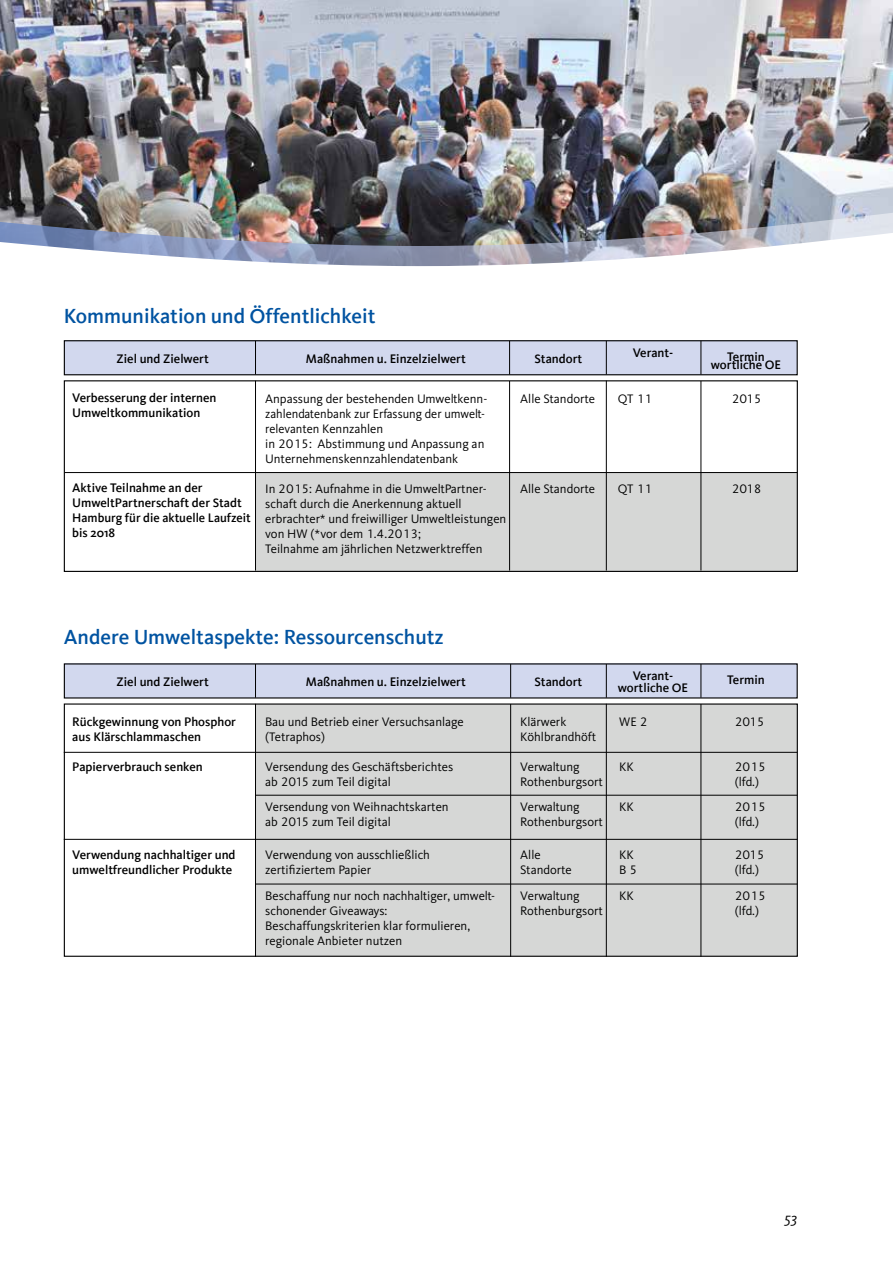
<style>
.page{position:relative;width:893px;height:1263px;background:#fff}
.page>*{position:absolute;margin:0;border:0;box-sizing:border-box;transform-origin:0 0}
.t1{font:500 21px "Kievit";color:#0053a1}
.t2{font:italic 15px "Kievit";color:#000}
.t3{font:12.75px/15px "Wasserwerke Kievit";color:#000}
.t4{font:500 12.75px/15px "Kievit";color:#000}
</style>
<div class="page">
<div style="left:256px;top:473px;width:541px;height:98px;background:#d6d7d6"></div>
<img style="left:0;top:0;width:893px;height:213px">
<img style="left:0;top:213px;width:893px;height:10px">
<svg style="left:0;top:223px;width:893px;height:141px"></svg>
<div style="left:64px;top:380px;width:734px;height:192px;border:1px solid #000"></div>
<hr style="left:255px;top:381px;width:1px;height:189px;background:#000">
<hr style="left:509px;top:381px;width:1px;height:189px;background:#000">
<hr style="left:606px;top:381px;width:1px;height:189px;background:#000">
<hr style="left:701px;top:381px;width:1px;height:189px;background:#000">
<hr style="left:65px;top:472px;width:732px;height:1px;background:#000">
<div style="left:64px;top:341px;width:733px;height:34px;background:#d2d8ee"></div>
<div style="left:64px;top:340px;width:734px;height:35px;border:1px solid #000"></div>
<hr style="left:255px;top:341px;width:1px;height:33px;background:#000">
<hr style="left:509px;top:341px;width:1px;height:33px;background:#000">
<hr style="left:606px;top:341px;width:1px;height:33px;background:#000">
<hr style="left:701px;top:341px;width:1px;height:33px;background:#000">
<div style="left:256px;top:704px;width:541px;height:252px;background:#d6d7d6"></div>
<div style="left:64px;top:703px;width:734px;height:254px;border:1px solid #000"></div>
<hr style="left:255px;top:704px;width:1px;height:253px;background:#000">
<hr style="left:510px;top:704px;width:1px;height:253px;background:#000">
<hr style="left:606px;top:704px;width:1px;height:253px;background:#000">
<hr style="left:701px;top:704px;width:1px;height:253px;background:#000">
<hr style="left:64px;top:839px;width:733px;height:1px;background:#000">
<hr style="left:255px;top:795px;width:542px;height:1px;background:#000">
<hr style="left:255px;top:884px;width:542px;height:1px;background:#000">
<hr style="left:64px;top:752px;width:733px;height:1px;background:#000">
<div style="left:64px;top:664px;width:733px;height:34px;background:#d2d8ee"></div>
<hr style="left:255px;top:664px;width:1px;height:34px;background:#000">
<hr style="left:510px;top:664px;width:1px;height:34px;background:#000">
<hr style="left:606px;top:664px;width:1px;height:34px;background:#000">
<hr style="left:701px;top:664px;width:1px;height:34px;background:#000">
<h1 class="t1" style="left:64px;top:304px;width:313px">Kommunikation und Öffentlichkeit</h1>
<p class="t4" style="left:117px;top:351px;width:94px">Ziel und Zielwert</p>
<p class="t4" style="left:306px;top:351px;width:161px">Maßnahmen u. Einzelzielwert</p>
<p class="t4" style="left:534px;top:351px;width:49px">Standort</p>
<p class="t4" style="left:633px;top:345px;width:42px">Verant-</p>
<p class="t4" style="left:727px;top:349px;width:39px">Termin</p>
<p class="t4" style="left:711px;top:357px;width:72px">wortliche OE</p>
<p class="t4" style="left:72px;top:391px;width:146px">Verbesserung der internen<br>Umweltkommunikation</p>
<p class="t4" style="left:72px;top:481px;width:180px">Aktive Teilnahme an der<br>UmweltPartnerschaft der Stadt<br>Hamburg für die aktuelle Laufzeit bis 2018</p>
<p class="t3" style="left:265px;top:391px;width:224px">Anpassung der bestehenden Umweltkenn-</p>
<p class="t3" style="left:520px;top:391px;width:76px">Alle Standorte</p>
<p class="t3" style="left:618px;top:391px;width:36px">QT 11</p>
<p class="t3" style="left:732px;top:391px;width:31px">2015</p>
<p class="t3" style="left:265px;top:406px;width:221px">zahlendatenbank zur Erfassung der umwelt&shy;relevanten Kennzahlen<br>in 2015: Abstimmung und Anpassung an Unternehmenskennzahlendatenbank</p>
<p class="t3" style="left:265px;top:481px;width:223px">In 2015: Aufnahme in die UmweltPartner-</p>
<p class="t3" style="left:520px;top:481px;width:76px">Alle Standorte</p>
<p class="t3" style="left:618px;top:481px;width:36px">QT 11</p>
<p class="t3" style="left:732px;top:481px;width:31px">2018</p>
<p class="t3" style="left:265px;top:496px;width:243px">schaft durch die Anerkennung aktuell erbrachter* und freiwilliger Umweltleistungen von HW (*vor dem 1.4.2013;<br>Teilnahme am jährlichen Netzwerktreffen</p>
<h1 class="t1" style="left:64px;top:625px;width:382px">Andere Umweltaspekte: Ressourcenschutz</h1>
<p class="t4" style="left:117px;top:674px;width:94px">Ziel und Zielwert</p>
<p class="t4" style="left:306px;top:674px;width:161px">Maßnahmen u. Einzelzielwert</p>
<p class="t4" style="left:534px;top:674px;width:49px">Standort</p>
<p class="t4" style="left:633px;top:668px;width:42px">Verant-</p>
<p class="t4" style="left:727px;top:672px;width:39px">Termin</p>
<p class="t4" style="left:618px;top:680px;width:72px">wortliche OE</p>
<p class="t4" style="left:72px;top:714px;width:165px">Rückgewinnung von Phosphor aus Klärschlammaschen</p>
<p class="t4" style="left:72px;top:759px;width:132px">Papierverbrauch senken</p>
<p class="t4" style="left:72px;top:847px;width:165px">Verwendung nachhaltiger und umweltfreundlicher Produkte</p>
<p class="t3" style="left:265px;top:714px;width:200px">Bau und Betrieb einer Versuchsanlage</p>
<p class="t3" style="left:520px;top:714px;width:48px">Klärwerk</p>
<p class="t3" style="left:619px;top:714px;width:30px">WE 2</p>
<p class="t3" style="left:735px;top:714px;width:31px">2015</p>
<p class="t3" style="left:265px;top:729px;width:61px">(Tetraphos)</p>
<p class="t3" style="left:520px;top:729px;width:78px">Köhlbrandhöft</p>
<p class="t3" style="left:265px;top:759px;width:190px">Versendung des Geschäftsberichtes</p>
<p class="t3" style="left:520px;top:759px;width:61px">Verwaltung</p>
<p class="t3" style="left:619px;top:759px;width:16px">KK</p>
<p class="t3" style="left:735px;top:759px;width:32px">2015</p>
<p class="t3" style="left:265px;top:774px;width:127px">ab 2015 zum Teil digital</p>
<p class="t3" style="left:520px;top:774px;width:84px">Rothenburgsort</p>
<p class="t3" style="left:735px;top:774px;width:26px">(lfd.)</p>
<p class="t3" style="left:265px;top:800px;width:185px">Versendung von Weihnachtskarten</p>
<p class="t3" style="left:520px;top:800px;width:61px">Verwaltung</p>
<p class="t3" style="left:619px;top:800px;width:16px">KK</p>
<p class="t3" style="left:735px;top:800px;width:32px">2015</p>
<p class="t3" style="left:265px;top:815px;width:127px">ab 2015 zum Teil digital</p>
<p class="t3" style="left:520px;top:815px;width:84px">Rothenburgsort</p>
<p class="t3" style="left:735px;top:815px;width:26px">(lfd.)</p>
<p class="t3" style="left:265px;top:848px;width:166px">Verwendung von ausschließlich</p>
<p class="t3" style="left:520px;top:848px;width:22px">Alle</p>
<p class="t3" style="left:619px;top:848px;width:16px">KK</p>
<p class="t3" style="left:735px;top:848px;width:31px">2015</p>
<p class="t3" style="left:265px;top:863px;width:107px">zertifiziertem Papier</p>
<p class="t3" style="left:520px;top:863px;width:53px">Standorte</p>
<p class="t3" style="left:619px;top:863px;width:19px">B 5</p>
<p class="t3" style="left:735px;top:863px;width:26px">(lfd.)</p>
<p class="t3" style="left:265px;top:888px;width:231px">Beschaffung nur noch nachhaltiger, umwelt-</p>
<p class="t3" style="left:520px;top:888px;width:61px">Verwaltung</p>
<p class="t3" style="left:619px;top:888px;width:16px">KK</p>
<p class="t3" style="left:735px;top:888px;width:32px">2015</p>
<p class="t3" style="left:265px;top:903px;width:124px">schonender Giveaways:</p>
<p class="t3" style="left:520px;top:903px;width:84px">Rothenburgsort</p>
<p class="t3" style="left:735px;top:903px;width:26px">(lfd.)</p>
<p class="t3" style="left:265px;top:918px;width:206px">Beschaffungskriterien klar formulieren, regionale Anbieter nutzen</p>
<p class="t2" style="left:784px;top:1209px;width:14px">53</p>
</div>
